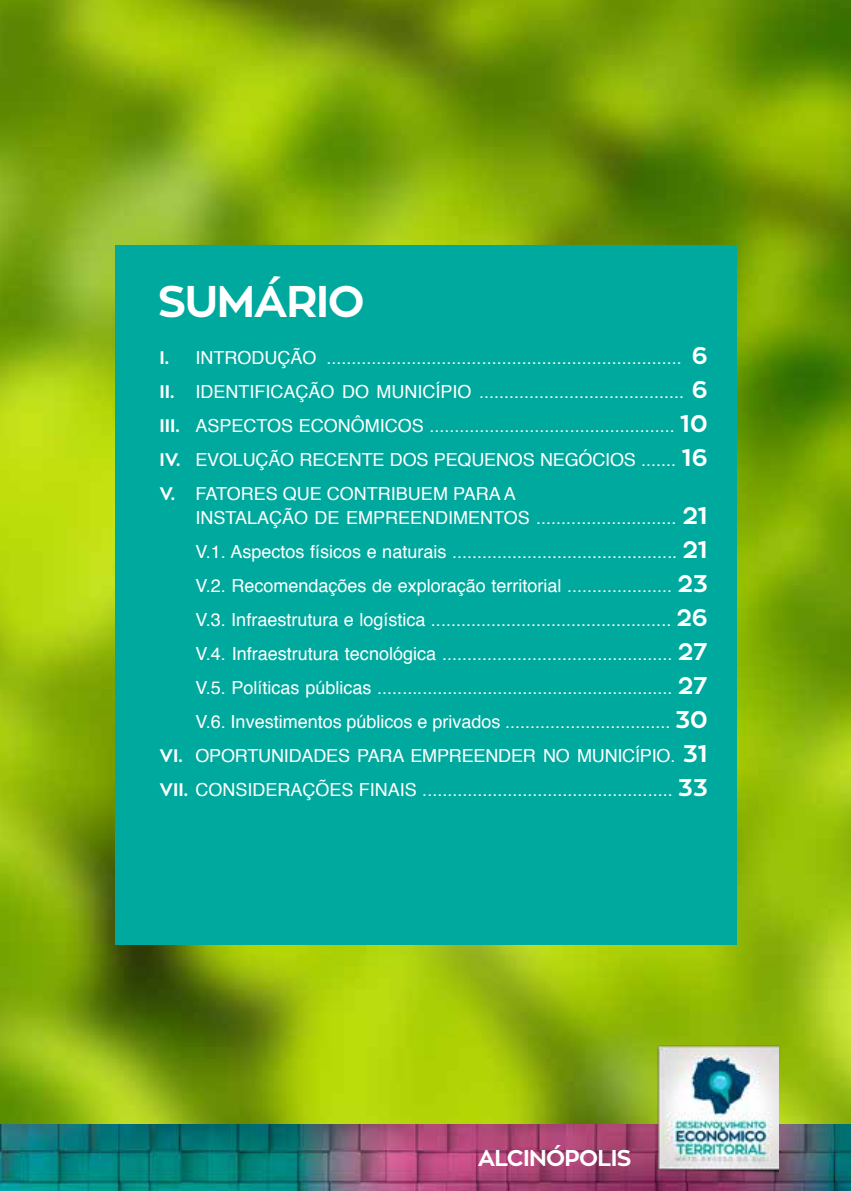
<style>
.page{position:relative;width:851px;height:1191px;background:#fff}
.page>*{position:absolute;margin:0;border:0;box-sizing:border-box;transform-origin:0 0}
.t1{font:700 44px "Zona Pro";letter-spacing:-.03em;color:#fff}
.t2{font:700 22.8px "Zona Pro";letter-spacing:-.03em;color:#fff}
.t3{font:18px/34px "Helvetica";color:#fff;text-align:justify}
.s1{font-family:"Zona Pro";font-weight:700}
.s2{font-family:"Zona Pro";font-weight:700;font-size:24px}
</style>
<div class="page">
<img style="left:0;top:0;width:850px;height:1124px">
<div style="left:115px;top:246px;width:621px;height:699px;background:#00a99d"></div>
<img style="left:0;top:1124px;width:850px;height:67px">
<img style="left:655px;top:1043px;width:123px;height:130px">
<h1 class="t1" style="left:158px;top:273px;width:208px">SUMÁRIO</h1>
<p class="t3" style="left:159px;top:341px;width:549px"><span class="s1">I.</span> INTRODUÇÃO ....................................................................... <span class="s2">6<br></span><span class="s1">II.</span> IDENTIFICAÇÃO DO MUNICÍPIO ......................................... <span class="s2">6<br></span><span class="s1">III.</span> ASPECTOS ECONÔMICOS ................................................. <span class="s2">10<br></span><span class="s1">IV.</span> EVOLUÇÃO RECENTE DOS PEQUENOS NEGÓCIOS ....... <span class="s2">16<br></span><span class="s1">V.</span> FATORES QUE CONTRIBUEM PARA A</p>
<p class="t3" style="left:159px;top:501px;width:549px;text-align:right">INSTALAÇÃO DE EMPREENDIMENTOS ............................ <span class="s2">21<br></span>V.1. Aspectos físicos e naturais ............................................. <span class="s2">21<br></span>V.2. Recomendações de exploração territorial ..................... <span class="s2">23<br></span>V.3. Infraestrutura e logística ................................................ <span class="s2">26<br></span>V.4. Infraestrutura tecnológica .............................................. <span class="s2">27<br></span>V.5. Políticas públicas ........................................................... <span class="s2">27<br></span>V.6. Investimentos públicos e privados ................................. <span class="s2">30<br></span><span class="s1">VI.</span> OPORTUNIDADES PARA EMPREENDER NO MUNICÍPIO. <span class="s2">31<br></span><span class="s1">VII.</span> CONSIDERAÇÕES FINAIS .................................................. <span class="s2">33</span></p>
<p class="t2" style="left:478px;top:1143px;width:155px">ALCINÓPOLIS</p>
</div>
